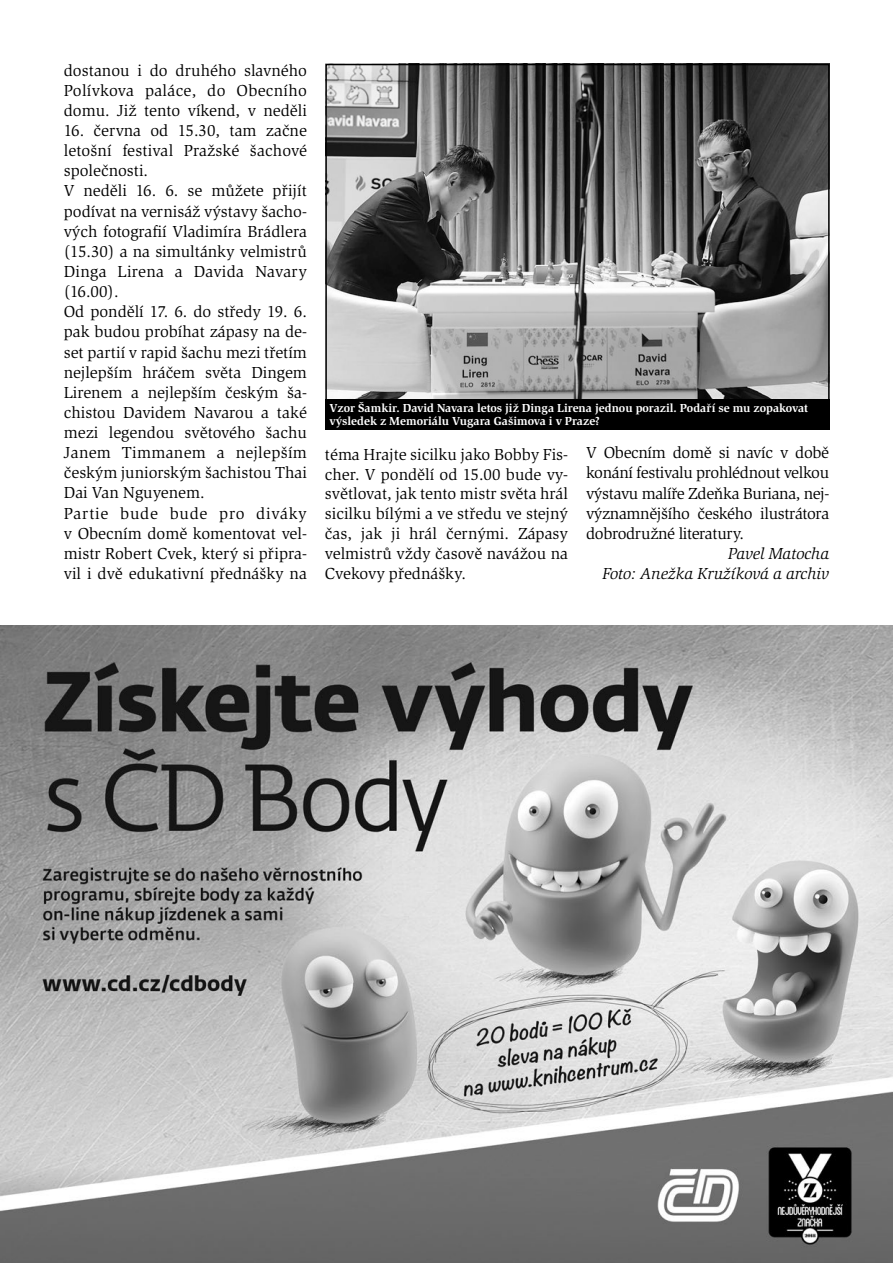
<style>
.page{position:relative;width:893px;height:1263px;background:#fff}
.page>*{position:absolute;margin:0;border:0;box-sizing:border-box;transform-origin:0 0}
.t1{font:16.5px/20.1px "Slimbach Itc TOT";color:#000;text-align:justify}
.t2{font:italic 16.5px/20.1px "Slimbach Itc TOT";color:#000;text-align:right}
.t3{font:700 12px/13.5px "Slimbach Itc TOT";color:#fff}
</style>
<div class="page">
<img style="left:328px;top:67px;width:499px;height:332px">
<div style="left:325px;top:64px;width:505px;height:343px;border:2px solid #000"></div>
<div style="left:325px;top:399px;width:505px;height:30px;background:#000"></div>
<img style="left:0;top:626px;width:893px;height:637px">
<p class="t1" style="left:64px;top:60px;width:245px">dostanou i do druhého slavného Polívkova paláce, do Obecního domu. Již tento víkend, v neděli</p>
<p class="t1" style="left:64px;top:121px;width:245px;text-align:left">16. června od 15.30, tam začne letošní festival Pražské šachové společnosti.<br>V neděli 16. 6. se můžete přijít podívat na vernisáž výstavy šacho&shy;vých fotografií Vladimíra Brádlera (15.30) a na simultánky velmistrů<br>Dinga Lirena a Davida Navary (16.00).<br>Od pondělí 17. 6. do středy 19. 6. pak budou probíhat zápasy na de&shy;set partií v rapid šachu mezi třetím nejlepším hráčem světa Dingem<br>Lirenem a nejlepším českým ša&shy;chistou Davidem Navarou a také mezi legendou světového šachu<br>Janem Timmanem a nejlepším českým juniorským šachistou Thai<br>Dai Van Nguyenem.<br>Partie bude bude pro diváky v Obecním domě komentovat vel&shy;mistr Robert Cvek, který si připra&shy;vil i dvě edukativní přednášky na</p>
<p class="t3" style="left:330px;top:401px;width:480px">Vzor Šamkir. David Navara letos již Dinga Lirena jednou porazil. Podaří se mu zopakovat výsledek z Memoriálu Vugara Gašimova i v Praze?</p>
<p class="t1" style="left:325px;top:444px;width:245px">téma Hrajte sicilku jako Bobby Fis&shy;cher. V pondělí od 15.00 bude vy&shy;světlovat, jak tento mistr světa hrál sicilku bílými a ve středu ve stejný čas, jak ji hrál černými. Zápasy velmistrů vždy časově navážou na Cvekovy přednášky.</p>
<p class="t1" style="left:586px;top:443px;width:245px">V Obecním domě si navíc v době konání festivalu prohlédnout velkou výstavu malíře Zdeňka Buriana, nej&shy;významnějšího českého ilustrátora dobrodružné literatury.</p>
<p class="t2" style="left:602px;top:543px;width:228px">Pavel Matocha<br>Foto: Anežka Kružíková a archiv</p>
</div>
